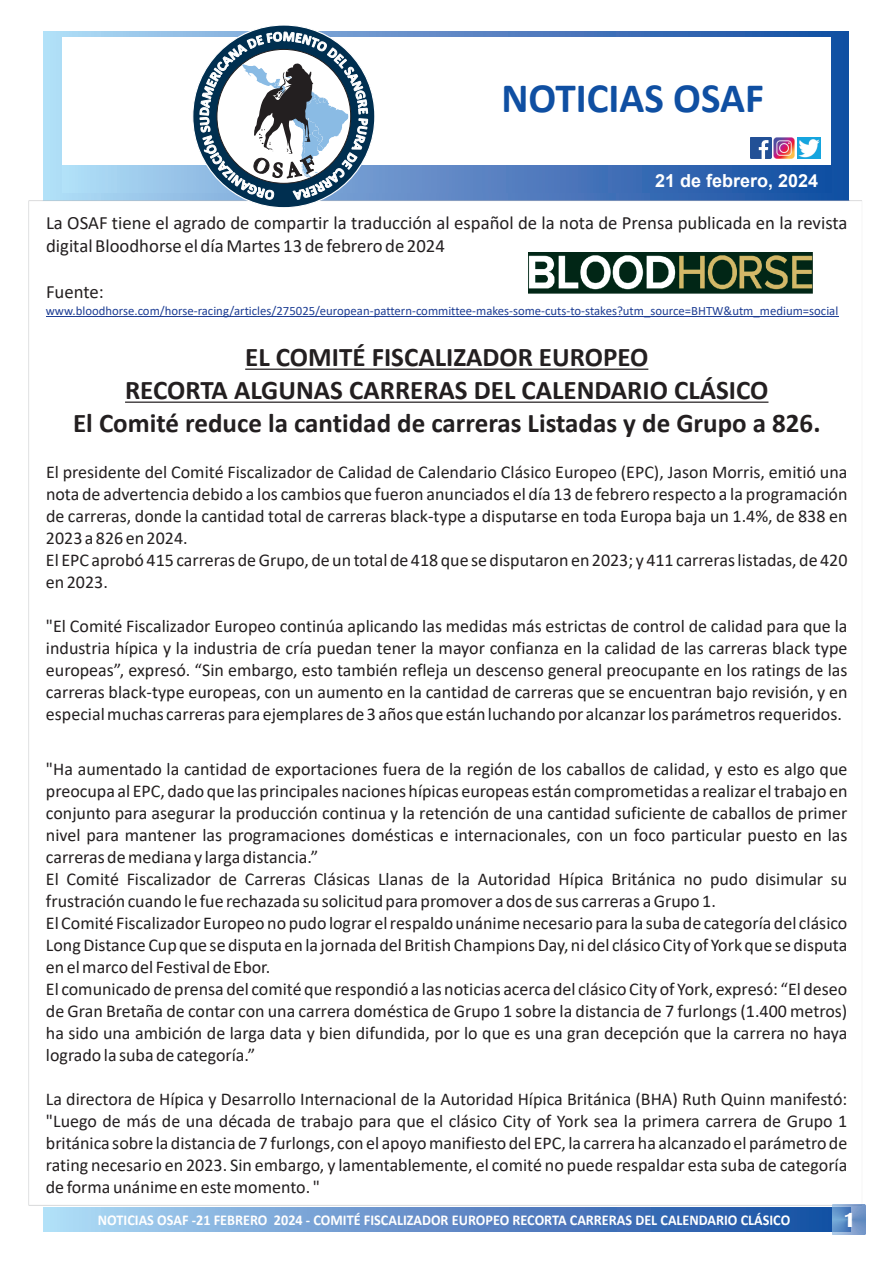
<style>
.page{position:relative;width:893px;height:1263px;background:#fff}
.page>*{position:absolute;margin:0;border:0;box-sizing:border-box;transform-origin:0 0}
.t1{font:700 41.85px "Calibri";color:#0f4fa2}
.t2{font:700 27px/33px "Calibri";color:#231f20;text-align:center}
.t3{font:700 21px "Britannic";color:#fff}
.t4{font:18.75px/23px "Calibri";color:#231f20}
.t5{font:18px/21.9px "Calibri";color:#231f20}
.t6{font:700 18px "Arial";color:#fff}
.t7{font:700 15px "Calibri";color:#fff;scale:.95 1}
.t8{font:12.75px "Calibri";color:#1e3e94}
</style>
<div class="page">
<svg style="left:43px;top:31px;width:806px;height:169px;background:#5c8ec8"></svg>
<div style="left:62px;top:37px;width:769px;height:155px;background:#fff"></div>
<svg style="left:62px;top:166px;width:769px;height:26px;background:#5887c4"></svg>
<img style="left:750px;top:137px;width:21px;height:21px">
<img style="left:774px;top:137px;width:21px;height:21px">
<img style="left:797px;top:138px;width:23px;height:20px">
<hr style="left:245px;top:369px;width:403px;height:1px;background:#231f20">
<hr style="left:125px;top:402px;width:643px;height:1px;background:#231f20">
<hr style="left:46px;top:316px;width:792px;height:1px;background:#1e3e94">
<svg style="left:192px;top:24px;width:183px;height:184px"></svg>
<svg style="left:199px;top:24px;width:169px;height:179px"></svg>
<div style="left:44px;top:1208px;width:806px;height:23px;background:linear-gradient(to right,#afd6f4,#13489f)"></div>
<svg style="left:833px;top:1204px;width:32px;height:31px"></svg>
<img style="left:529px;top:253px;width:283px;height:40px">
<h1 class="t1" style="left:501px;top:81px;width:264px">NOTICIAS OSAF</h1>
<p class="t6" style="left:655px;top:174px;width:165px">21 de febrero, 2024</p>
<p class="t4" style="left:46px;top:213px;width:803px">La OSAF tiene el agrado de compartir la traducción al español de la nota de Prensa publicada en la revista digital Bloodhorse el día Martes 13 de febrero de 2024</p>
<p class="t4" style="left:46px;top:282px;width:59px">Fuente:</p>
<p class="t8" style="left:46px;top:305px;width:794px">www.bloodhorse.com/horse-racing/articles/275025/european-pattern-committee-makes-some-cuts-to-stakes?utm_source=BHTW&amp;utm_medium=social</p>
<h2 class="t2" style="left:73px;top:343px;width:749px">EL COMITÉ FISCALIZADOR EUROPEO<br>RECORTA ALGUNAS CARRERAS DEL CALENDARIO CLÁSICO<br>El Comité reduce la cantidad de carreras Listadas y de Grupo a 826.</h2>
<p class="t5" style="left:46px;top:463px;width:803px">El presidente del Comité Fiscalizador de Calidad de Calendario Clásico Europeo (EPC), Jason Morris, emitió una nota de advertencia debido a los cambios que fueron anunciados el día 13 de febrero respecto a la programación de carreras, donde la cantidad total de carreras black-type a disputarse en toda Europa baja un 1.4%, de 838 en 2023 a 826 en 2024.<br>El EPC aprobó 415 carreras de Grupo, de un total de 418 que se disputaron en 2023; y 411 carreras listadas, de 420 en 2023.</p>
<p class="t5" style="left:46px;top:617px;width:803px;text-align:justify">"El Comité Fiscalizador Europeo continúa aplicando las medidas más estrictas de control de calidad para que la industria hípica y la industria de cría puedan tener la mayor confianza en la calidad de las carreras black type europeas”, expresó. “Sin embargo, esto también refleja un descenso general preocupante en los ratings de las carreras black-type europeas, con un aumento en la cantidad de carreras que se encuentran bajo revisión, y en especial muchas carreras para ejemplares de 3 años que están luchando por alcanzar los parámetros requeridos.</p>
<p class="t5" style="left:46px;top:760px;width:803px">"Ha aumentado la cantidad de exportaciones fuera de la región de los caballos de calidad, y esto es algo que preocupa al EPC, dado que las principales naciones hípicas europeas están comprometidas a realizar el trabajo en conjunto para asegurar la producción continua y la retención de una cantidad suficiente de caballos de primer nivel para mantener las programaciones domésticas e internacionales, con un foco particular puesto en las carreras de mediana y larga distancia.”<br>El Comité Fiscalizador de Carreras Clásicas Llanas de la Autoridad Hípica Británica no pudo disimular su frustración cuando le fue rechazada su solicitud para promover a dos de sus carreras a Grupo 1.<br>El Comité Fiscalizador Europeo no pudo lograr el respaldo unánime necesario para la suba de categoría del clásico Long Distance Cup que se disputa en la jornada del British Champions Day, ni del clásico City of York que se disputa en el marco del Festival de Ebor.<br>El comunicado de prensa del comité que respondió a las noticias acerca del clásico City of York, expresó: “El deseo de Gran Bretaña de contar con una carrera doméstica de Grupo 1 sobre la distancia de 7 furlongs (1.400 metros) ha sido una ambición de larga data y bien difundida, por lo que es una gran decepción que la carrera no haya logrado la suba de categoría.”</p>
<p class="t5" style="left:46px;top:1089px;width:803px;text-align:justify">La directora de Hípica y Desarrollo Internacional de la Autoridad Hípica Británica (BHA) Ruth Quinn manifestó: "Luego de más de una década de trabajo para que el clásico City of York sea la primera carrera de Grupo 1 británica sobre la distancia de 7 furlongs, con el apoyo manifiesto del EPC, la carrera ha alcanzado el parámetro de rating necesario en 2023. Sin embargo, y lamentablemente, el comité no puede respaldar esta suba de categoría de forma unánime en este momento. "</p>
<p class="t7" style="left:98px;top:1214px;width:730px">NOTICIAS OSAF -21 FEBRERO 2024 - COMITÉ FISCALIZADOR EUROPEO RECORTA CARRERAS DEL CALENDARIO CLÁSICO</p>
<p class="t3" style="left:843px;top:1212px;width:14px">1</p>
</div>
